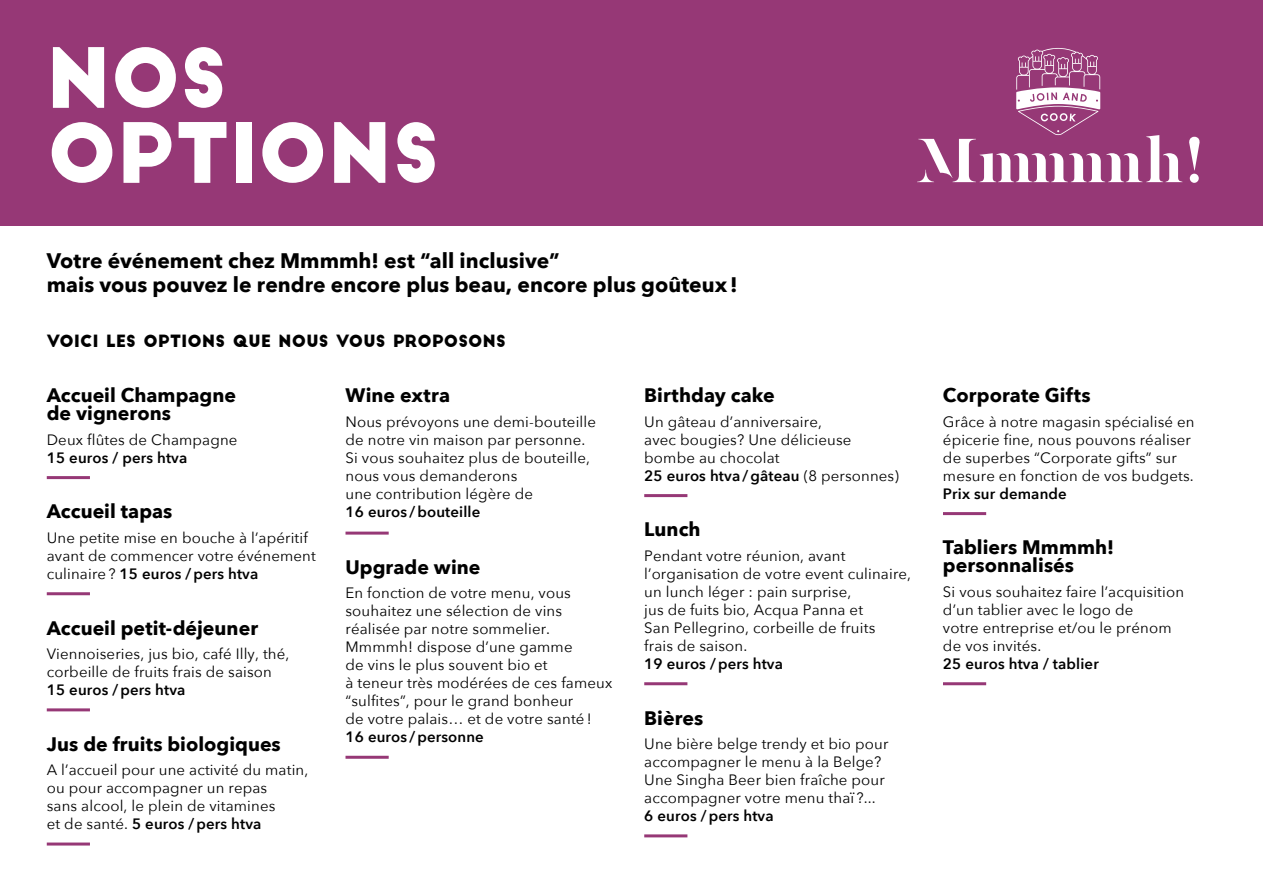
<style>
.page{position:relative;width:1263px;height:893px;background:#fff}
.page>*{position:absolute;margin:0;border:0;box-sizing:border-box;transform-origin:0 0}
.t1{font:81px/75px "Big John";color:#fff}
.t2{font:700 21px/24px "Avenir Next";color:#000}
.t3{font:700 19.5px/18px "Avenir Next";color:#000}
.t4{font:16.5px "Big John";letter-spacing:.015em;color:#000}
.t5{font:15px/18px "Avenir Next";letter-spacing:.01em;color:#000}
.t6{font:600 15px "Avenir Next";letter-spacing:.01em;color:#000}
.s1{font-weight:600}
</style>
<div class="page">
<div style="left:0;top:0;width:1263px;height:225px;background:#963876"></div>
<svg style="left:917px;top:48px;width:283px;height:135px"></svg>
<hr style="left:47px;top:476px;width:43px;height:3px;background:#963876">
<hr style="left:47px;top:592px;width:43px;height:3px;background:#963876">
<hr style="left:47px;top:708px;width:43px;height:3px;background:#963876">
<hr style="left:47px;top:842px;width:43px;height:3px;background:#963876">
<hr style="left:345px;top:532px;width:44px;height:3px;background:#963876">
<hr style="left:345px;top:756px;width:44px;height:3px;background:#963876">
<hr style="left:644px;top:494px;width:43px;height:3px;background:#963876">
<hr style="left:644px;top:682px;width:43px;height:3px;background:#963876">
<hr style="left:644px;top:834px;width:43px;height:3px;background:#963876">
<hr style="left:943px;top:512px;width:43px;height:3px;background:#963876">
<hr style="left:943px;top:682px;width:43px;height:3px;background:#963876">
<h1 class="t1" style="left:47px;top:44px;width:395px">NOS<br>OPTIONS</h1>
<h2 class="t2" style="left:47px;top:248px;width:692px">Votre événement chez Mmmmh! est “all inclusive”<br>mais vous pouvez le rendre encore plus beau, encore plus goûteux!</h2>
<p class="t4" style="left:47px;top:334px;width:461px">VOICI LES OPTIONS QUE NOUS VOUS PROPOSONS</p>
<h3 class="t3" style="left:47px;top:386px;width:191px">Accueil Champagne de vignerons</h3>
<p class="t5" style="left:47px;top:430px;width:192px">Deux flûtes de Champagne</p>
<p class="t6" style="left:47px;top:444px;width:142px">15 euros / pers htva</p>
<h3 class="t3" style="left:47px;top:502px;width:127px">Accueil tapas</h3>
<p class="t5" style="left:47px;top:528px;width:271px">Une petite mise en bouche à l’apéritif avant de commencer votre événement culinaire ? <span class="s1">15 euros /pers htva</span></p>
<h3 class="t3" style="left:47px;top:618px;width:213px">Accueil petit-déjeuner</h3>
<p class="t5" style="left:47px;top:644px;width:244px">Viennoiseries, jus bio, café Illy, thé, corbeille de fruits frais de saison</p>
<p class="t6" style="left:47px;top:677px;width:140px">15 euros /pers htva</p>
<h3 class="t3" style="left:47px;top:734px;width:236px">Jus de fruits biologiques</h3>
<p class="t5" style="left:47px;top:760px;width:263px">A l’accueil pour une activité du matin, ou pour accompagner un repas<br>sans alcool, le plein de vitamines<br>et de santé. <span class="s1">5 euros /pers htva</span></p>
<h3 class="t3" style="left:345px;top:386px;width:106px">Wine extra</h3>
<p class="t5" style="left:345px;top:412px;width:252px">Nous prévoyons une demi-bouteille de notre vin maison par personne.<br>Si vous souhaitez plus de bouteille, nous vous demanderons<br>une contribution légère de</p>
<p class="t6" style="left:345px;top:498px;width:136px">16 euros /bouteille</p>
<h3 class="t3" style="left:345px;top:558px;width:137px">Upgrade wine</h3>
<p class="t5" style="left:345px;top:583px;width:268px">En fonction de votre menu, vous souhaitez une sélection de vins réalisée par notre sommelier.<br>Mmmmh! dispose d’une gamme<br>de vins le plus souvent bio et<br>à teneur très modérées de ces fameux “sulfites”, pour le grand bonheur<br>de votre palais… et de votre santé !</p>
<p class="t6" style="left:345px;top:724px;width:140px">16 euros /personne</p>
<h3 class="t3" style="left:644px;top:386px;width:132px">Birthday cake</h3>
<p class="t5" style="left:644px;top:412px;width:256px">Un gâteau d’anniversaire,<br>avec bougies? Une délicieuse bombe au chocolat<br><span class="s1">25 euros htva /gâteau</span> (8 personnes)</p>
<h3 class="t3" style="left:644px;top:520px;width:58px">Lunch</h3>
<p class="t5" style="left:644px;top:546px;width:268px">Pendant votre réunion, avant l’organisation de votre event culinaire, un lunch léger : pain surprise,<br>jus de fuits bio, Acqua Panna et<br>San Pellegrino, corbeille de fruits<br>frais de saison.</p>
<p class="t6" style="left:644px;top:651px;width:140px">19 euros /pers htva</p>
<h3 class="t3" style="left:644px;top:708px;width:61px">Bières</h3>
<p class="t5" style="left:644px;top:734px;width:246px">Une bière belge trendy et bio pour accompagner le menu à la Belge?<br>Une Singha Beer bien fraîche pour accompagner votre menu thaï ?...</p>
<p class="t6" style="left:644px;top:803px;width:131px">6 euros /pers htva</p>
<h3 class="t3" style="left:943px;top:386px;width:149px">Corporate Gifts</h3>
<p class="t5" style="left:943px;top:412px;width:253px">Grâce à notre magasin spécialisé en épicerie fine, nous pouvons réaliser de superbes “Corporate gifts” sur mesure en fonction de vos budgets.</p>
<p class="t6" style="left:943px;top:480px;width:125px">Prix sur demande</p>
<h3 class="t3" style="left:943px;top:538px;width:173px">Tabliers Mmmmh! personnalisés</h3>
<p class="t5" style="left:943px;top:582px;width:243px">Si vous souhaitez faire l’acquisition d’un tablier avec le logo de<br>votre entreprise et/ou le prénom de vos invités.</p>
<p class="t6" style="left:943px;top:651px;width:157px">25 euros htva / tablier</p>
</div>
